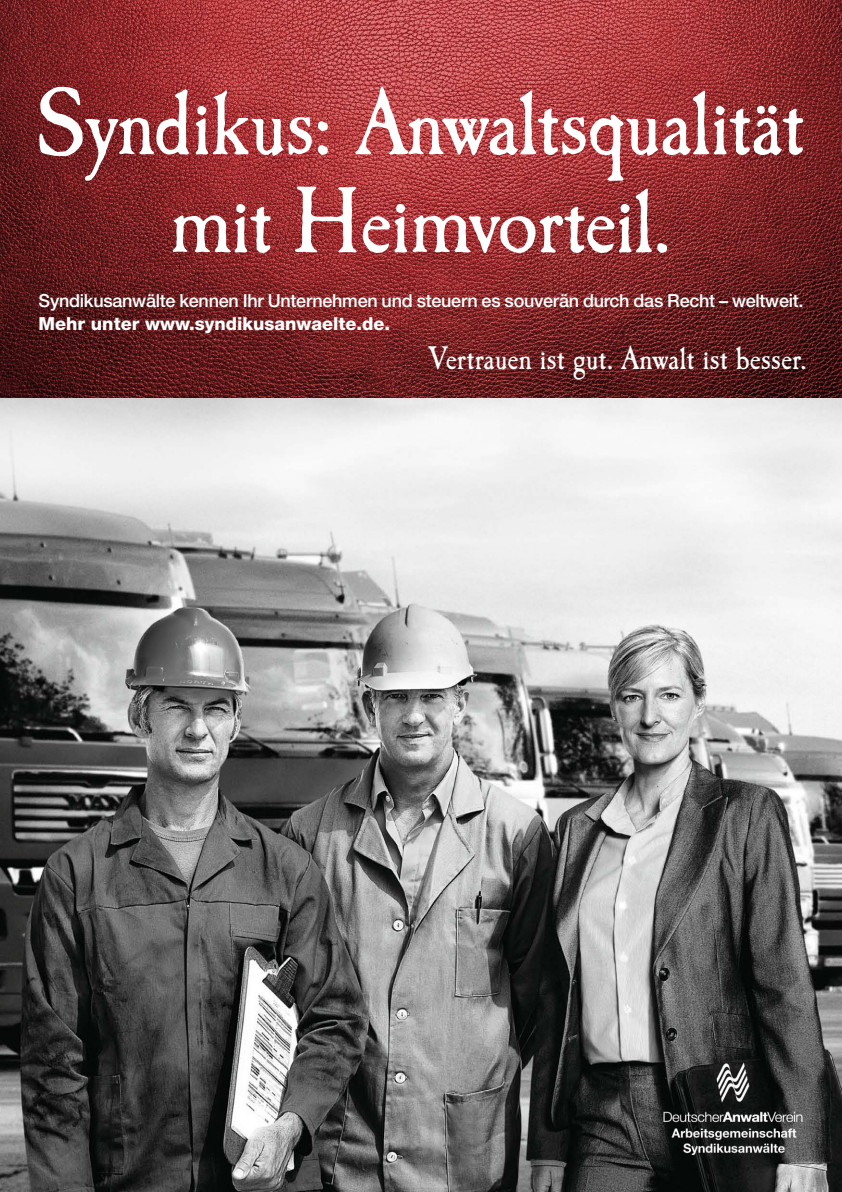
<style>
.page{position:relative;width:842px;height:1192px;background:#fff}
.page>*{position:absolute;margin:0;border:0;box-sizing:border-box;transform-origin:0 0}
.t1{font:98px/98px "Caslon LT Antique";letter-spacing:-.02em;color:#fff;text-align:center}
.t2{font:34px "Caslon LT Antique";letter-spacing:-.005em;color:#fff}
.t3{font:500 18px "Helvetica Neue";letter-spacing:-.015em;color:#fff}
.t4{font:800 18px "Helvetica Neue";color:#fff}
</style>
<div class="page">
<img style="left:0;top:397px;width:842px;height:795px">
<img style="left:0;top:0;width:842px;height:397px">
<h1 class="t1" style="left:35px;top:79px;width:772px">Syndikus: Anwaltsqualität mit Heimvorteil.</h1>
<p class="t3" style="left:39px;top:290px;width:766px">Syndikusanwälte kennen Ihr Unternehmen und steuern es souverän durch das Recht – weltweit.</p>
<p class="t4" style="left:39px;top:313px;width:353px">Mehr unter www.syndikusanwaelte.de.</p>
<h2 class="t2" style="left:428px;top:341px;width:380px">Vertrauen ist gut. Anwalt ist besser.</h2>
</div>
